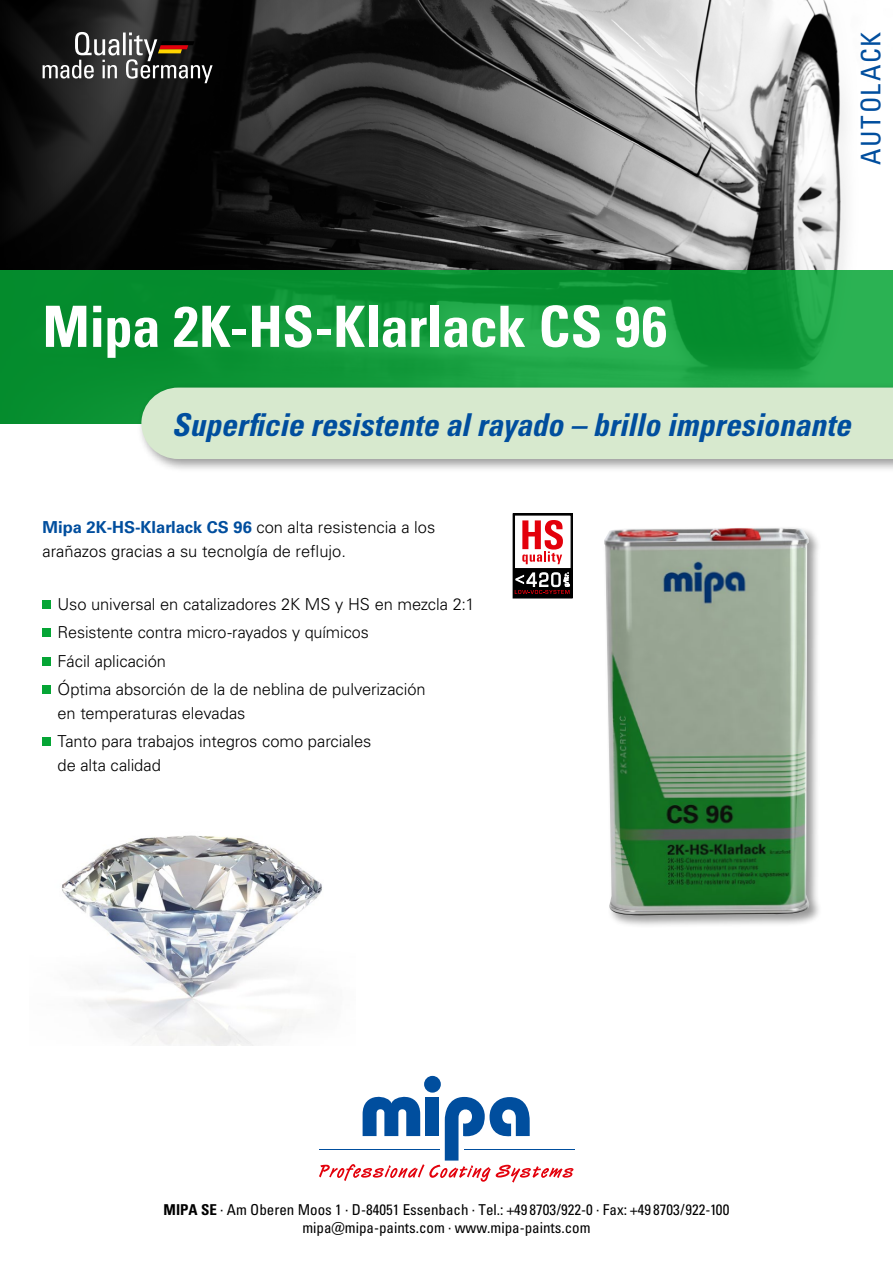
<style>
.page{position:relative;width:893px;height:1263px;background:#fff}
.page>*{position:absolute;margin:0;border:0;box-sizing:border-box;transform-origin:0 0}
.t1{font:57px "Univers LTCYR 67 Bold Cond";letter-spacing:-.01em;color:#fff}
.t2{font:31.5px "Univers LTCYR 67 Bold Cond Obl";color:#004e9e}
.t3{font:condensed 27px "Univers LTCYR 57";letter-spacing:.05em;color:#004e9e}
.t4{font:300 16.5px/28.2px "Univers LT Pro 45";letter-spacing:-.005em;color:#000}
.t5{font:700 16.5px "Univers LT Pro 65";color:#004e9e}
.t6{font:condensed 15px/18px "Univers LTCYR 57";color:#000;text-align:center}
.s1{font-family:"Univers LT Pro 45";font-weight:300;color:#000}
.s2{font-family:"Univers LTCYR 67 Bold Cond";font-stretch:normal}
</style>
<div class="page">
<img style="left:492px;top:0;width:354px;height:270px">
<svg style="left:0;top:0;width:492px;height:270px;background:#1b1b1b"></svg>
<svg style="left:0;top:270px;width:893px;height:154px;background:#119839"></svg>
<hr style="left:464px;top:1149px;width:110px;height:1px;background:#004e9e">
<div style="left:424px;top:1076px;width:17px;height:16px;background:#004e9e;border-radius:50%"></div>
<svg style="left:319px;top:1091px;width:254px;height:91px"></svg>
<div style="left:43px;top:600px;width:8px;height:9px;background:#05a535"></div>
<div style="left:43px;top:629px;width:8px;height:8px;background:#05a535"></div>
<div style="left:43px;top:657px;width:8px;height:8px;background:#05a535"></div>
<div style="left:43px;top:685px;width:8px;height:8px;background:#05a535"></div>
<div style="left:43px;top:737px;width:8px;height:9px;background:#05a535"></div>
<div style="left:513px;top:514px;width:59px;height:84px;background:#000"></div>
<div style="left:514px;top:515px;width:57px;height:54px;background:#fff;border:1px solid #000"></div>
<svg style="left:522px;top:520px;width:41px;height:44px"></svg>
<svg style="left:515px;top:572px;width:55px;height:22px"></svg>
<div style="left:602px;top:525px;width:220px;height:403px;background:#000;opacity:.4"></div>
<img style="left:604px;top:527px;width:206px;height:388px">
<img style="left:62px;top:835px;width:260px;height:210px">
<div style="left:137px;top:383px;width:756px;height:90px;background:#000;opacity:.4"></div>
<div style="left:141px;top:388px;width:752px;height:71px;background:#d7e9ce"></div>
<svg style="left:43px;top:32px;width:170px;height:51px;background:#4c4946"></svg>
<h3 class="t3" style="left:854px;top:165px;width:134px;rotate:-90deg">AUTOLACK</h3>
<h1 class="t1" style="left:43px;top:292px;width:626px">Mipa 2K-HS-Klarlack CS 96</h1>
<h2 class="t2" style="left:172px;top:405px;width:680px">Superficie resistente al rayado – brillo impresionante</h2>
<p class="t5" style="left:43px;top:517px;width:394px">Mipa 2K-HS-Klarlack CS 96 <span class="s1">con alta resistencia a los</span></p>
<p class="t4" style="left:43px;top:537px;width:305px">arañazos gracias a su tecnolgía de reflujo.</p>
<p class="t4" style="left:58px;top:590px;width:419px">Uso universal en catalizadores 2K MS y HS en mezcla 2:1<br>Resistente contra micro-rayados y químicos<br>Fácil aplicación<br>Óptima absorción de la de neblina de pulverización</p>
<p class="t4" style="left:58px;top:699px;width:315px">en temperaturas elevadas<br>Tanto para trabajos integros como parciales</p>
<p class="t4" style="left:58px;top:751px;width:105px">de alta calidad</p>
<p class="t6" style="left:164px;top:1200px;width:567px"><span class="s2">MIPA SE</span> · Am Oberen Moos 1 · D-84051 Essenbach · Tel.: +49 8703/922-0 · Fax: +49 8703/922-100 mipa@mipa-paints.com · www.mipa-paints.com</p>
</div>
